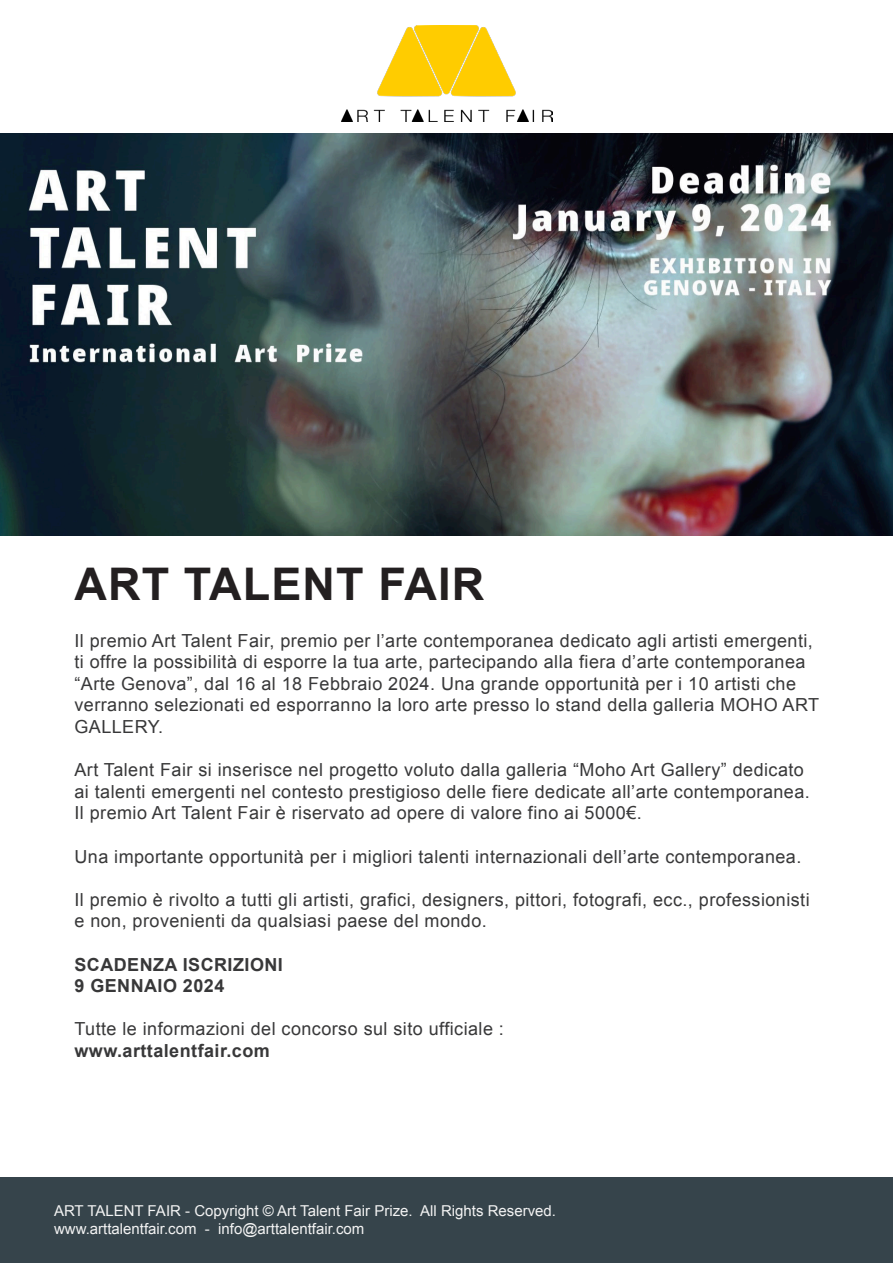
<style>
.page{position:relative;width:893px;height:1263px;background:#fff}
.page>*{position:absolute;margin:0;border:0;box-sizing:border-box;transform-origin:0 0}
.t1{font:700 45px "Arial";letter-spacing:.025em;color:#231f20}
.t2{font:18px/21.6px "Arial";letter-spacing:.025em;color:#383839}
.t3{font:700 18px "Arial";letter-spacing:.025em;color:#383839}
.t4{font:15px "Arial";color:#f3f3f3}
</style>
<div class="page">
<div style="left:0;top:1178px;width:893px;height:85px;background:#36444b"></div>
<img style="left:341px;top:25px;width:212px;height:97px">
<img style="left:0;top:134px;width:893px;height:401px">
<p class="t1" style="left:74px;top:554px;width:411px">ART TALENT FAIR</p>
<p class="t2" style="left:74px;top:630px;width:746px">Il premio Art Talent Fair, premio per l’arte contemporanea dedicato agli artisti emergenti, ti offre la possibilità di esporre la tua arte, partecipando alla fiera d’arte contemporanea “Arte Genova”, dal 16 al 18 Febbraio 2024. Una grande opportunità per i 10 artisti che verranno selezionati ed esporranno la loro arte presso lo stand della galleria MOHO ART GALLERY.</p>
<p class="t2" style="left:74px;top:759px;width:737px">Art Talent Fair si inserisce nel progetto voluto dalla galleria “Moho Art Gallery” dedicato ai talenti emergenti nel contesto prestigioso delle fiere dedicate all’arte contemporanea.</p>
<p class="t2" style="left:74px;top:802px;width:569px">Il premio Art Talent Fair è riservato ad opere di valore fino ai 5000€.</p>
<p class="t2" style="left:74px;top:846px;width:728px">Una importante opportunità per i migliori talenti internazionali dell’arte contemporanea.</p>
<p class="t2" style="left:74px;top:889px;width:737px">Il premio è rivolto a tutti gli artisti, grafici, designers, pittori, fotografi, ecc., professionisti e non, provenienti da qualsiasi paese del mondo.</p>
<p class="t3" style="left:74px;top:952px;width:210px">SCADENZA ISCRIZIONI</p>
<p class="t3" style="left:74px;top:974px;width:151px">9 GENNAIO 2024</p>
<p class="t2" style="left:74px;top:1018px;width:431px">Tutte le informazioni del concorso sul sito ufficiale :</p>
<p class="t3" style="left:74px;top:1039px;width:197px">www.arttalentfair.com</p>
<p class="t4" style="left:54px;top:1200px;width:504px">ART TALENT FAIR - Copyright © Art Talent Fair Prize. All Rights Reserved.</p>
<p class="t4" style="left:54px;top:1218px;width:312px">www.arttalentfair.com - info@arttalentfair.com</p>
</div>
